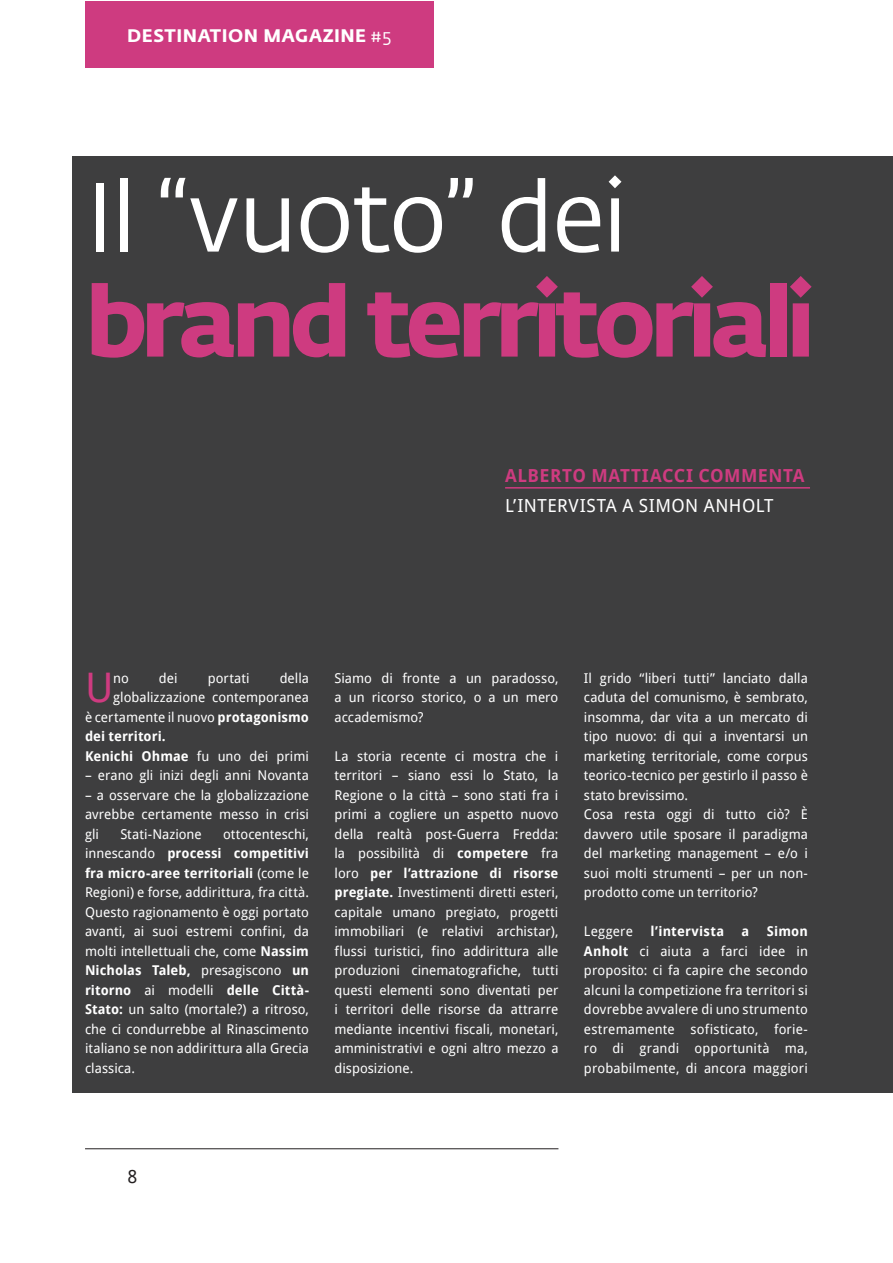
<style>
.page{position:relative;width:893px;height:1263px;background:#fff}
.page>*{position:absolute;margin:0;border:0;box-sizing:border-box;transform-origin:0 0}
.t1{font:700 97.5px "Fedra Sans Std";letter-spacing:-.07em;color:#ce3b80}
.t2{font:97.5px "Fedra Sans Std";letter-spacing:-.03em;color:#fff}
.t3{font:40.8px "Droid Sans";color:#ce3b80}
.t4{font:700 18px "Droid Sans";letter-spacing:.03em;color:#ce3b80}
.t5{font:18px "Droid Sans";letter-spacing:.025em;color:#fff}
.t6{font:700 18px "Fedra Sans Std";letter-spacing:.025em;color:#fff}
.t7{font:18px "Droid Sans";color:#231f20}
.t8{font:13.5px/19.5px "Droid Sans";color:#fff;text-align:justify}
.t9{font:700 13.5px "Droid Sans";letter-spacing:.005em;color:#fff}
.s1{font-weight:400}
.s2{font-weight:700}
</style>
<div class="page">
<div style="left:85px;top:1px;width:349px;height:67px;background:#ce3b80"></div>
<hr style="left:85px;top:1148px;width:473px;height:1px;background:#231f20">
<div style="left:72px;top:156px;width:820px;height:936px;background:#3e3e3f"></div>
<hr style="left:505px;top:487px;width:305px;height:2px;background:#ce3b80">
<h3 class="t6" style="left:127px;top:24px;width:266px">DESTINATION MAGAZINE <span class="s1">#5</span></h3>
<h1 class="t2" style="left:85px;top:156px;width:545px">Il “vuoto” dei</h1>
<h1 class="t1" style="left:85px;top:261px;width:732px">brand territoriali</h1>
<h3 class="t4" style="left:505px;top:465px;width:301px">ALBERTO MATTIACCI COMMENTA</h3>
<h3 class="t5" style="left:505px;top:495px;width:270px">L’INTERVISTA A SIMON ANHOLT</h3>
<h2 class="t3" style="left:85px;top:664px;width:30px">U</h2>
<p class="t8" style="left:113px;top:668px;width:17px">no</p>
<p class="t8" style="left:159px;top:668px;width:20px">dei</p>
<p class="t8" style="left:208px;top:668px;width:43px">portati</p>
<p class="t8" style="left:280px;top:668px;width:31px">della</p>
<p class="t8" style="left:113px;top:688px;width:197px">globalizzazione contemporanea</p>
<p class="t8" style="left:85px;top:707px;width:225px">è certamente il nuovo <span class="s2">protagonismo</span></p>
<p class="t9" style="left:85px;top:728px;width:82px">dei territori.</p>
<p class="t8" style="left:85px;top:746px;width:225px"><span class="s2">Kenichi Ohmae</span> fu uno dei primi</p>
<p class="t8" style="left:85px;top:766px;width:225px">– erano gli inizi degli anni Novanta</p>
<p class="t8" style="left:85px;top:785px;width:225px">– a osservare che la globalizzazione avrebbe certamente messo in crisi gli</p>
<p class="t8" style="left:85px;top:824px;width:225px;text-indent:138px">ottocenteschi, innescando <span class="s2">processi competitivi fra micro-aree territoriali</span> (come le Regioni) e forse, addirittura, fra città.<br>Questo ragionamento è oggi portato avanti, ai suoi estremi confini, da molti intellettuali che, come <span class="s2">Nassim Nicholas Taleb,</span> presagiscono <span class="s2">un ritorno</span> ai modelli <span class="s2">delle Città-Stato:</span> un salto (mortale?) a ritroso, che ci condurrebbe al Rinascimento italiano se non addirittura alla Grecia classica.</p>
<p class="t8" style="left:120px;top:824px;width:83px">Stati-Nazione</p>
<p class="t8" style="left:334px;top:668px;width:225px">Siamo di fronte a un paradosso, a un ricorso storico, o a un mero accademismo?</p>
<p class="t8" style="left:334px;top:746px;width:226px">La storia recente ci mostra che i territori – siano essi lo Stato, la Regione o la città – sono stati fra i primi a cogliere un aspetto nuovo della realtà post-Guerra Fredda: la possibilità di <span class="s2">competere</span> fra loro <span class="s2">per l’attrazione di risorse pregiate.</span> Investimenti diretti esteri, capitale umano pregiato, progetti immobiliari (e relativi archistar), flussi turistici, fino addirittura alle produzioni cinematografiche, tutti questi elementi sono diventati per i territori delle risorse da attrarre mediante incentivi fiscali, monetari, amministrativi e ogni altro mezzo a disposizione.</p>
<p class="t8" style="left:584px;top:668px;width:225px;text-align:left">Il grido “liberi tutti” lanciato dalla caduta del comunismo, è sembrato, insomma, dar vita a un mercato di tipo nuovo: di qui a inventarsi un marketing territoriale, come corpus teorico-tecnico per gestirlo il passo è stato brevissimo.<br>Cosa resta oggi di tutto ciò? È davvero utile sposare il paradigma del marketing management – e/o i suoi molti strumenti – per un non&shy;prodotto come un territorio?</p>
<p class="t8" style="left:584px;top:922px;width:50px">Leggere</p>
<p class="t9" style="left:650px;top:923px;width:75px">l’intervista</p>
<p class="t9" style="left:742px;top:923px;width:9px">a</p>
<p class="t8" style="left:584px;top:922px;width:225px;text-indent:183px"><span class="s2">Simon Anholt</span> ci aiuta a farci idee in proposito: ci fa capire che secondo alcuni la competizione fra territori si dovrebbe avvalere di uno strumento estremamente sofisticato, forie&shy;ro di grandi opportunità ma, probabilmente, di ancora maggiori</p>
<h3 class="t7" style="left:128px;top:1166px;width:11px">8</h3>
</div>
